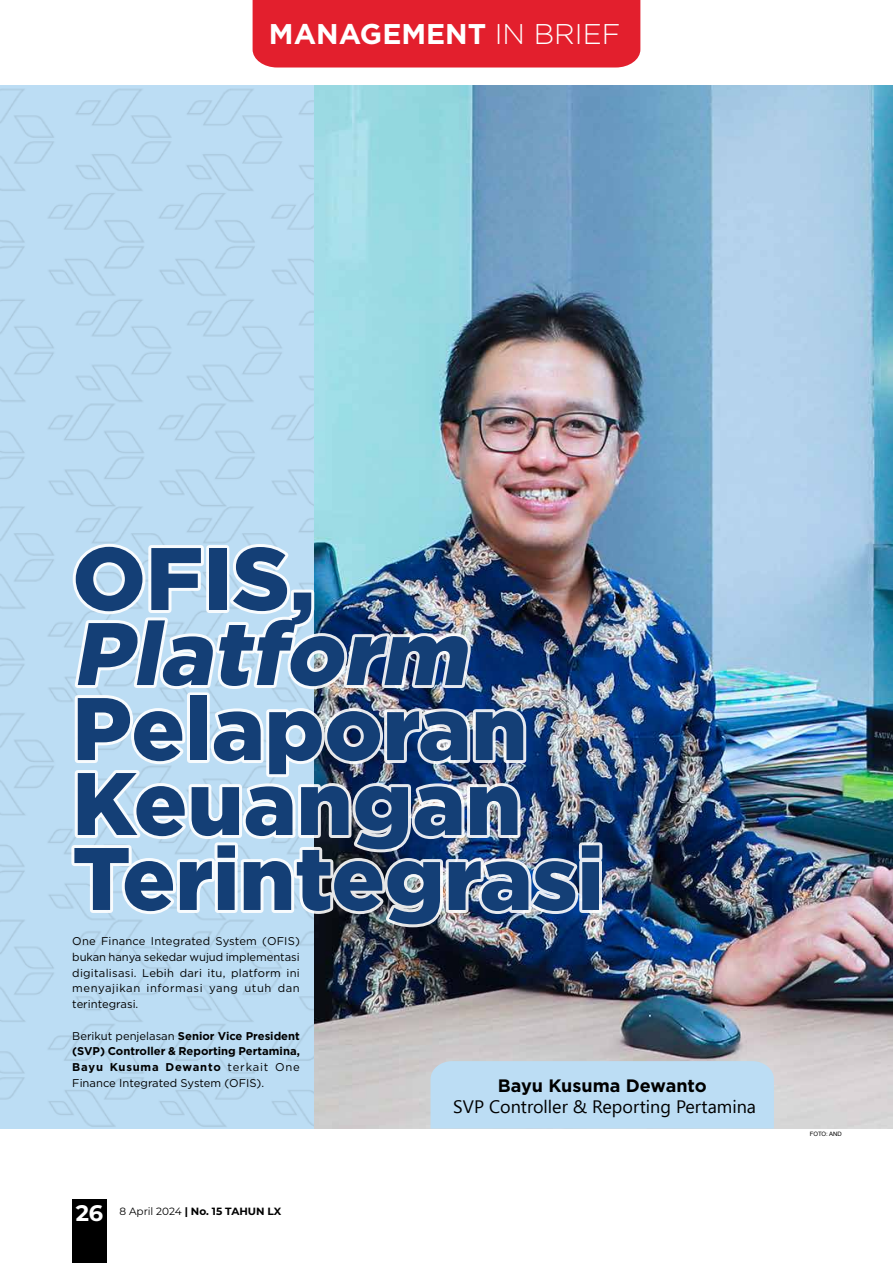
<style>
.page{position:relative;width:893px;height:1263px;background:#fff}
.page>*{position:absolute;margin:0;border:0;box-sizing:border-box;transform-origin:0 0}
.t1{font:900 88.5px/75px "Gotham";color:#143f76}
.t2{font:italic 900 88.5px "Gotham";color:#143f76}
.t3{font:700 28.5px "Gotham";color:#fff}
.t4{font:18px "Segoe UI";color:#000}
.t5{font:700 18px "Gotham";color:#000}
.t6{font:11.25px/15.8px "Gotham";letter-spacing:.05em;color:#000;text-align:justify}
.t7{font:700 11.25px/15.8px "Gotham";color:#000;text-align:justify}
.t8{font:700 10.5px "Montserrat";color:#000}
.t9{font:6px "Arial";color:#000}
.s1{font-weight:300}
.s2{font-weight:400}
.s3{font-size:22.5px;color:#fff}
</style>
<div class="page">
<div style="left:72px;top:1199px;width:35px;height:64px;background:#000"></div>
<img style="left:0;top:85px;width:315px;height:1043px">
<img style="left:315px;top:85px;width:578px;height:1043px">
<div style="left:253px;top:0;width:387px;height:68px;background:#e31f2d"></div>
<div style="left:431px;top:1061px;width:343px;height:67px;background:#bcddf4"></div>
<h2 class="t3" style="left:269px;top:15px;width:353px">MANAGEMENT <span class="s1">IN BRIEF</span></h2>
<h1 class="t1" style="left:72px;top:540px;width:244px">OFIS,</h1>
<h1 class="t2" style="left:72px;top:593px;width:416px">Platform</h1>
<h1 class="t1" style="left:72px;top:690px;width:533px">Pelaporan<br>Keuangan<br>Terintegrasi</h1>
<p class="t6" style="left:72px;top:933px;width:229px">One Finance Integrated System (OFIS) bukan hanya sekedar wujud implementasi digitalisasi. Lebih dari itu, platform ini menyajikan informasi yang utuh dan terintegrasi.</p>
<p class="t7" style="left:72px;top:1028px;width:229px"><span class="s2">Berikut penjelasan</span> Senior Vice President (SVP) Controller &amp; Reporting Pertamina, Bayu Kusuma Dewanto <span class="s2">terkait One Finance Integrated System (OFIS).</span></p>
<p class="t8" style="left:76px;top:1204px;width:207px"><span class="s3">26</span> <span class="s2">8 April 2024</span> | No. 15 TAHUN LX</p>
<h3 class="t5" style="left:498px;top:1073px;width:210px">Bayu Kusuma Dewanto</h3>
<h3 class="t4" style="left:453px;top:1096px;width:304px">SVP Controller &amp; Reporting Pertamina</h3>
<p class="t9" style="left:810px;top:1130px;width:34px">FOTO: AND</p>
</div>
